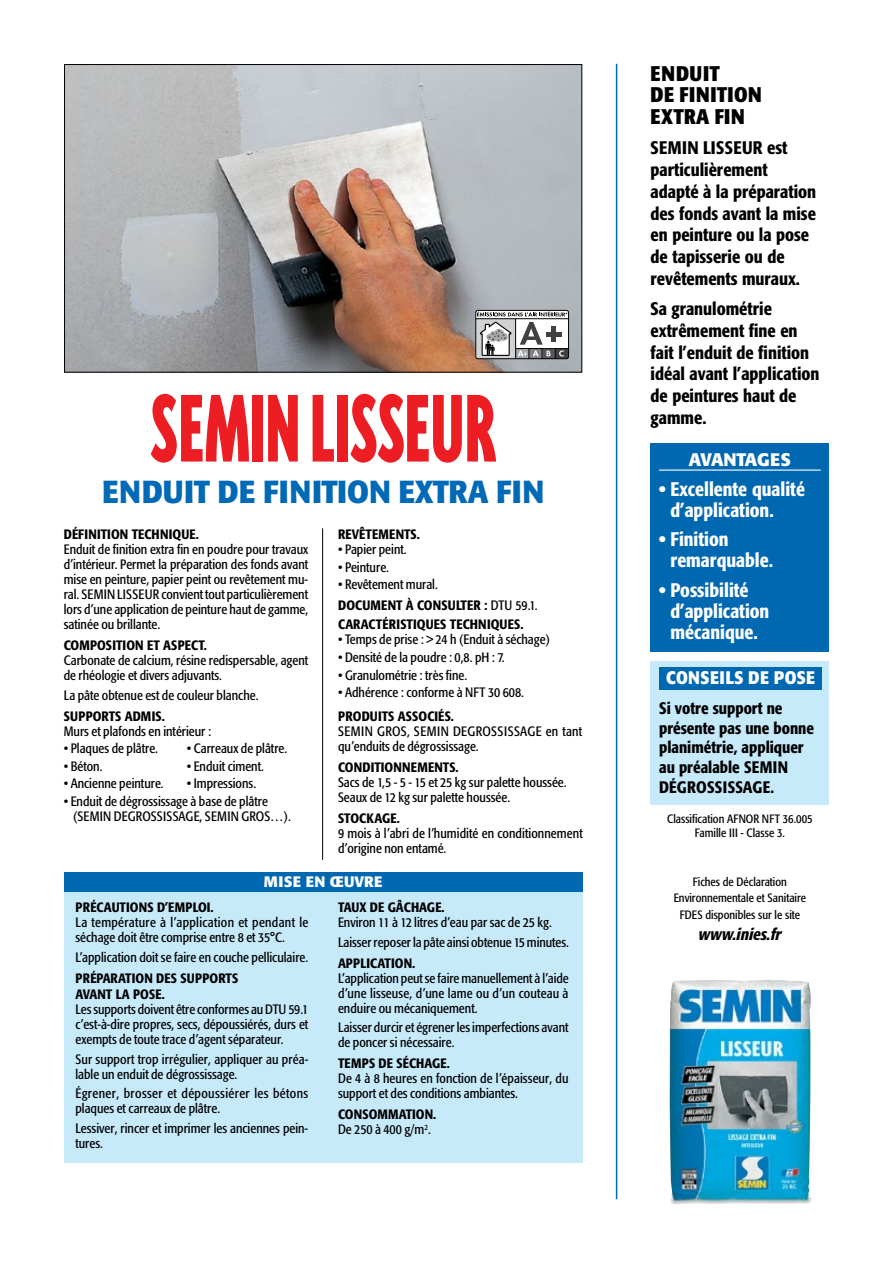
<style>
.page{position:relative;width:893px;height:1263px;background:#fff}
.page>*{position:absolute;margin:0;border:0;box-sizing:border-box;transform-origin:0 0}
.t1{font:900 111px "Triplex Cond";color:#ed1d24;scale:.82 1}
.t2{font:700 31.65px "Formata";color:#006ab6;scale:.95 1}
.t3{font:700 condensed 21px/21.8px "Formata";letter-spacing:.02em;color:#000}
.t4{font:500 condensed 19.5px/21px "Formata";color:#fff}
.t5{font:500 condensed 18px/21.8px "Formata";color:#000}
.t6{font:700 18px "Formata";letter-spacing:.02em;color:#fff;scale:.9 1}
.t7{font:700 18px "Formata";color:#fff}
.t8{font:500 condensed 16.5px/19.8px "Formata";color:#000}
.t9{font:italic 500 condensed 16.5px "Formata";color:#000}
.t10{font:700 15px "Formata";letter-spacing:.02em;color:#fff}
.t11{font:condensed 13.5px/15px "Formata";color:#000}
.t12{font:500 condensed 13.5px/16.4px "Formata";letter-spacing:.01em;color:#000}
.t13{font:condensed 13.5px/15px "Formata";letter-spacing:.02em;color:#000}
.t14{font:condensed 13.5px/15px "Formata";letter-spacing:.025em;color:#000}
.t15{font:condensed 12px/16.2px "Formata";color:#000;text-align:center}
.s1{font-weight:500}
.s2{font-weight:400}
</style>
<div class="page">
<hr style="left:616px;top:64px;width:1px;height:1135px;background:#006ab6">
<img style="left:66px;top:66px;width:514px;height:305px">
<div style="left:64px;top:64px;width:518px;height:309px;border:1px solid #000"></div>
<hr style="left:322px;top:528px;width:1px;height:332px;background:#000">
<div style="left:64px;top:872px;width:519px;height:291px;background:#c7eafb"></div>
<div style="left:64px;top:872px;width:519px;height:20px;background:#0067b1"></div>
<div style="left:651px;top:444px;width:178px;height:208px;background:#0067b1"></div>
<hr style="left:659px;top:469px;width:162px;height:2px;background:#fff">
<div style="left:651px;top:661px;width:178px;height:144px;background:#c7eafb"></div>
<div style="left:659px;top:667px;width:163px;height:23px;background:#0067b1"></div>
<img style="left:670px;top:980px;width:142px;height:224px">
<svg style="left:474px;top:311px;width:95px;height:48px"></svg>
<hr style="left:546px;top:332px;width:15px;height:4px;background:#414042">
<hr style="left:552px;top:327px;width:4px;height:15px;background:#414042">
<h1 class="t1" style="left:151px;top:375px;width:421px">SEMIN LISSEUR</h1>
<h2 class="t2" style="left:102px;top:472px;width:467px">ENDUIT DE FINITION EXTRA FIN</h2>
<p class="t12" style="left:64px;top:526px;width:137px">DÉFINITION TECHNIQUE.</p>
<p class="t11" style="left:64px;top:542px;width:246px;text-align:justify">Enduit de finition extra fin en poudre pour travaux d’intérieur. Permet la préparation des fonds avant mise en peinture, papier peint ou revêtement mu&shy;ral. SEMIN LISSEUR convient tout particulièrement lors d’une application de peinture haut de gamme, satinée ou brillante.</p>
<p class="t12" style="left:64px;top:637px;width:145px">COMPOSITION ET ASPECT.</p>
<p class="t11" style="left:64px;top:653px;width:246px">Carbonate de calcium, résine redispersable, agent de rhéologie et divers adjuvants.</p>
<p class="t11" style="left:64px;top:687px;width:196px">La pâte obtenue est de couleur blanche.</p>
<p class="t12" style="left:64px;top:708px;width:103px">SUPPORTS ADMIS.</p>
<p class="t11" style="left:64px;top:723px;width:149px">Murs et plafonds en intérieur :</p>
<p class="t11" style="left:64px;top:741px;width:96px">• Plaques de plâtre.</p>
<p class="t11" style="left:187px;top:741px;width:102px">• Carreaux de plâtre.</p>
<p class="t11" style="left:64px;top:759px;width:40px">• Béton.</p>
<p class="t11" style="left:187px;top:759px;width:79px">• Enduit ciment.</p>
<p class="t11" style="left:64px;top:776px;width:101px">• Ancienne peinture.</p>
<p class="t11" style="left:187px;top:776px;width:71px">• Impressions.</p>
<p class="t11" style="left:73px;top:794px;width:196px;text-indent:-9px">• Enduit de dégrossissage à base de plâtre (SEMIN DEGROSSISSAGE, SEMIN gros</p>
<p class="t11" style="left:270px;top:809px;width:22px">…).</p>
<p class="t12" style="left:338px;top:526px;width:83px">REVÊTEMENTS.</p>
<p class="t11" style="left:338px;top:542px;width:70px">• Papier peint.</p>
<p class="t11" style="left:338px;top:559px;width:52px">• Peinture.</p>
<p class="t11" style="left:338px;top:574px;width:201px;line-height:21px">• Revêtement mural.<br><span class="s1">DOCUMENT À CONSULTER :</span> DTU 59.1.</p>
<p class="t12" style="left:338px;top:616px;width:187px">CARACTÉRISTIQUES TECHNIQUES.</p>
<p class="t11" style="left:338px;top:632px;width:213px">• Temps de prise : &gt; 24 h (Enduit à séchage)</p>
<p class="t11" style="left:338px;top:650px;width:168px">• Densité de la poudre : 0,8. pH : 7.</p>
<p class="t11" style="left:338px;top:667px;width:131px">• Granulométrie : très fine.</p>
<p class="t11" style="left:338px;top:685px;width:187px">• Adhérence : conforme à NFT 30 608.</p>
<p class="t12" style="left:338px;top:708px;width:117px">PRODUITS ASSOCIÉS.</p>
<p class="t13" style="left:338px;top:724px;width:246px">SEMIN GROS, SEMIN DEGROSSISSAGE en tant qu’enduits de dégrossissage.</p>
<p class="t12" style="left:338px;top:759px;width:122px">CONDITIONNEMENTS.</p>
<p class="t11" style="left:338px;top:775px;width:230px">Sacs de 1,5 - 5 - 15 et 25 kg sur palette houssée.<br>Seaux de 12 kg sur palette houssée.</p>
<p class="t12" style="left:338px;top:810px;width:63px">STOCKAGE.</p>
<p class="t11" style="left:338px;top:826px;width:246px">9 mois à l’abri de l’humidité en conditionnement d’origine non entamé.</p>
<p class="t10" style="left:264px;top:872px;width:120px">MISE EN ŒUVRE</p>
<p class="t12" style="left:75px;top:899px;width:140px">PRÉCAUTIONS D’EMPLOI.</p>
<p class="t13" style="left:75px;top:915px;width:234px">La température à l’application et pendant le séchage doit être comprise entre 8 et 35°C.</p>
<p class="t11" style="left:75px;top:949px;width:234px">L’application doit se faire en couche pelliculaire.</p>
<p class="t12" style="left:75px;top:970px;width:164px">PRÉPARATION DES SUPPORTS<br>AVANT LA POSE.</p>
<p class="t11" style="left:75px;top:1002px;width:234px;text-align:justify">Les supports doivent être conformes au DTU 59.1 c’est-à-dire propres, secs, dépoussiérés, durs et exempts de toute trace d’agent séparateur.</p>
<p class="t11" style="left:75px;top:1051px;width:234px">Sur support trop irrégulier, appliquer au préa&shy;lable un enduit de dégrossissage.</p>
<p class="t14" style="left:75px;top:1086px;width:234px">Égrener, brosser et dépoussiérer les bétons plaques et carreaux de plâtre.</p>
<p class="t11" style="left:75px;top:1121px;width:234px">Lessiver, rincer et imprimer les anciennes pein&shy;tures.</p>
<p class="t12" style="left:338px;top:899px;width:108px">TAUX DE GÂCHAGE.</p>
<p class="t11" style="left:338px;top:912px;width:232px;line-height:19.6px">Environ 11 à 12 litres d’eau par sac de 25 kg.<br>Laisser reposer la pâte ainsi obtenue 15 minutes.</p>
<p class="t12" style="left:338px;top:955px;width:79px">APPLICATION.</p>
<p class="t11" style="left:338px;top:970px;width:232px;text-align:justify">L’application peut se faire manuellement à l’aide d’une lisseuse, d’une lame ou d’un couteau à enduire ou mécaniquement.</p>
<p class="t11" style="left:338px;top:1020px;width:232px">Laisser durcir et égrener les imperfections avant de poncer si nécessaire.</p>
<p class="t12" style="left:338px;top:1055px;width:113px">TEMPS DE SÉCHAGE.</p>
<p class="t11" style="left:338px;top:1071px;width:232px">De 4 à 8 heures en fonction de l’épaisseur, du support et des conditions ambiantes.</p>
<p class="t12" style="left:338px;top:1107px;width:100px;line-height:15px">CONSOMMATION.<br><span class="s2">De 250 à 400 g/m</span><sup>2</sup><span class="s2">.</span></p>
<h3 class="t3" style="left:651px;top:62px;width:113px">ENDUIT<br>DE FINITION<br>EXTRA FIN</h3>
<h3 class="t5" style="left:651px;top:137px;width:167px">SEMIN LISSEUR est particulièrement adapté à la préparation des fonds avant la mise en peinture ou la pose de tapisserie ou de revêtements muraux.</h3>
<h3 class="t5" style="left:651px;top:298px;width:170px">Sa granulométrie extrêmement fine en fait l’enduit de finition idéal avant l’application de peintures haut de gamme.</h3>
<h3 class="t7" style="left:689px;top:449px;width:104px">AVANTAGES</h3>
<h3 class="t4" style="left:670px;top:478px;width:136px;text-indent:-11px">• Excellente qualité d’application.</h3>
<h3 class="t4" style="left:670px;top:529px;width:104px;text-indent:-11px">• Finition remarquable.</h3>
<h3 class="t4" style="left:670px;top:579px;width:100px;text-indent:-11px">• Possibilité d’application mécanique.</h3>
<h3 class="t6" style="left:666px;top:667px;width:167px">CONSEILS DE POSE</h3>
<p class="t8" style="left:659px;top:698px;width:157px">Si votre support ne présente pas une bonne planimétrie, appliquer au préalable SEMIN<br>DÉGROSSISSAGE.</p>
<p class="t15" style="left:667px;top:811px;width:147px;line-height:14.7px">Classification AFNOR NFT 36.005<br>Famille III - Classe 3.</p>
<p class="t15" style="left:674px;top:874px;width:134px">Fiches de Déclaration<br>Environnementale et Sanitaire<br>FDES disponibles sur le site</p>
<p class="t9" style="left:698px;top:924px;width:84px">www.inies.fr</p>
</div>
